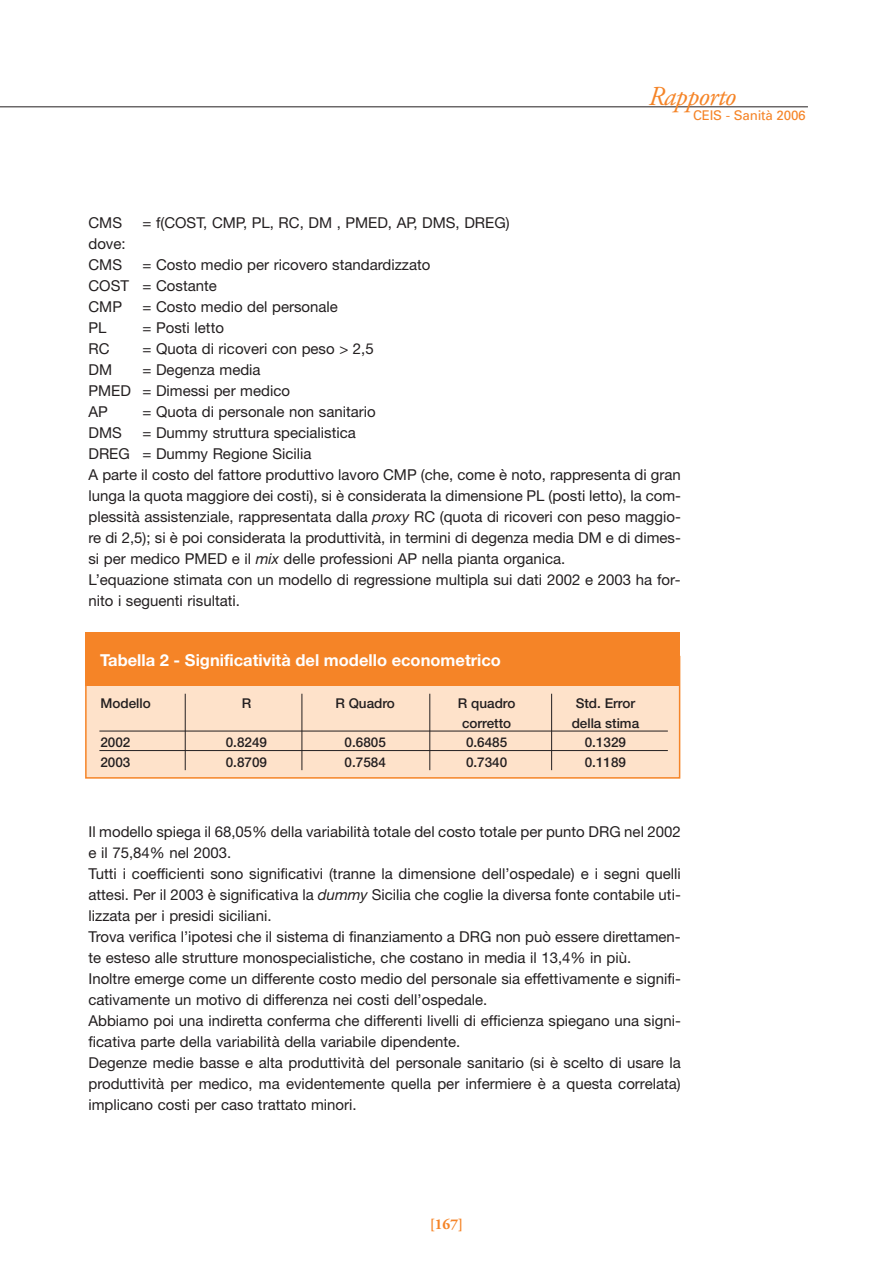
<style>
.page{position:relative;width:893px;height:1263px;background:#fff}
.page>*{position:absolute;margin:0;border:0;box-sizing:border-box;transform-origin:0 0}
.t1{font:italic 27.45px "Adobe Garamond";letter-spacing:-.025em;color:#f58427}
.t2{font:700 16.5px "Helvetica Neue";color:#fff}
.t3{font:15px/21px "Helvetica Neue";color:#231f20}
.t4{font:700 15px "Adobe Garamond";color:#f58427}
.t5{font:500 13.5px "Helvetica Neue";color:#231f20}
.t6{font:13.35px "Univers";letter-spacing:-.015em;color:#f58427}
.s1{font-style:italic}
</style>
<div class="page">
<hr style="left:0;top:106px;width:808px;height:1px;background:#231f20">
<div style="left:86px;top:657px;width:594px;height:121px;background:#fee2ca"></div>
<div style="left:85px;top:656px;width:595px;height:123px;border:2px solid #f58427"></div>
<div style="left:85px;top:633px;width:595px;height:53px;background:#f58427"></div>
<hr style="left:99px;top:731px;width:569px;height:1px;background:#231f20">
<hr style="left:99px;top:750px;width:569px;height:1px;background:#231f20">
<hr style="left:185px;top:694px;width:1px;height:76px;background:#231f20">
<hr style="left:429px;top:694px;width:1px;height:76px;background:#231f20">
<hr style="left:551px;top:694px;width:1px;height:76px;background:#231f20">
<hr style="left:302px;top:694px;width:1px;height:76px;background:#231f20">
<p class="t3" style="left:88px;top:213px;width:35px">CMS</p>
<p class="t3" style="left:142px;top:213px;width:369px">= f(COST, CMP, PL, RC, DM , PMED, AP, DMS, DREG)</p>
<p class="t3" style="left:88px;top:234px;width:39px">dove:<br>CMS</p>
<p class="t3" style="left:88px;top:255px;width:344px;text-indent:54px">= Costo medio per ricovero standardizzato<br>COST = Costante<br>CMP</p>
<p class="t3" style="left:142px;top:297px;width:197px">= Costo medio del personale</p>
<p class="t3" style="left:88px;top:318px;width:20px">PL</p>
<p class="t3" style="left:142px;top:318px;width:83px">= Posti letto</p>
<p class="t3" style="left:88px;top:339px;width:23px">RC</p>
<p class="t3" style="left:142px;top:339px;width:233px">= Quota di ricoveri con peso &gt; 2,5</p>
<p class="t3" style="left:88px;top:360px;width:25px">DM</p>
<p class="t3" style="left:88px;top:360px;width:203px;text-indent:54px">= Degenza media<br>PMED = Dimessi per medico<br>AP</p>
<p class="t3" style="left:142px;top:402px;width:235px">= Quota di personale non sanitario</p>
<h1 class="t1" style="left:647px;top:86px;width:89px">Rapporto</h1>
<p class="t6" style="left:693px;top:110px;width:114px">CEIS - Sanità 2006</p>
<p class="t3" style="left:88px;top:423px;width:35px">DMS</p>
<p class="t3" style="left:88px;top:423px;width:594px;text-indent:54px">= Dummy struttura specialistica<br>DREG = Dummy Regione Sicilia<br>A parte il costo del fattore produttivo lavoro CMP (che, come è noto, rappresenta di gran lunga la quota maggiore dei costi), si è considerata la dimensione PL (posti letto), la com&shy;plessità assistenziale, rappresentata dalla <span class="s1">proxy</span> RC (quota di ricoveri con peso maggio&shy;re di 2,5); si è poi considerata la produttività, in termini di degenza media DM e di dimes&shy;si per medico PMED e il <span class="s1">mix</span> delle professioni AP nella pianta organica.<br>L’equazione stimata con un modello di regressione multipla sui dati 2002 e 2003 ha for&shy;nito i seguenti risultati.</p>
<p class="t2" style="left:100px;top:654px;width:402px">Tabella 2 - Significatività del modello econometrico</p>
<p class="t5" style="left:100px;top:698px;width:52px">Modello</p>
<p class="t5" style="left:242px;top:698px;width:11px">R</p>
<p class="t5" style="left:335px;top:698px;width:61px">R Quadro</p>
<p class="t5" style="left:458px;top:698px;width:59px">R quadro</p>
<p class="t5" style="left:576px;top:698px;width:61px">Std. Error</p>
<p class="t5" style="left:462px;top:718px;width:51px">corretto</p>
<p class="t5" style="left:572px;top:718px;width:69px">della stima</p>
<p class="t5" style="left:100px;top:737px;width:32px">2002</p>
<p class="t5" style="left:226px;top:737px;width:43px">0.8249</p>
<p class="t5" style="left:345px;top:737px;width:43px">0.6805</p>
<p class="t5" style="left:466px;top:737px;width:43px">0.6485</p>
<p class="t5" style="left:585px;top:737px;width:43px">0.1329</p>
<p class="t5" style="left:100px;top:757px;width:32px">2003</p>
<p class="t5" style="left:226px;top:757px;width:43px">0.8709</p>
<p class="t5" style="left:345px;top:757px;width:43px">0.7584</p>
<p class="t5" style="left:466px;top:757px;width:43px">0.7340</p>
<p class="t5" style="left:585px;top:757px;width:43px">0.1189</p>
<p class="t3" style="left:88px;top:822px;width:594px">Il modello spiega il 68,05% della variabilità totale del costo totale per punto DRG nel 2002 e il 75,84% nel 2003.<br>Tutti i coefficienti sono significativi (tranne la dimensione dell’ospedale) e i segni quelli attesi. Per il 2003 è significativa la <span class="s1">dummy</span> Sicilia che coglie la diversa fonte contabile uti&shy;lizzata per i presidi siciliani.<br>Trova verifica l’ipotesi che il sistema di finanziamento a DRG non può essere direttamen&shy;te esteso alle strutture monospecialistiche, che costano in media il 13,4% in più.<br>Inoltre emerge come un differente costo medio del personale sia effettivamente e signifi&shy;cativamente un motivo di differenza nei costi dell’ospedale.<br>Abbiamo poi una indiretta conferma che differenti livelli di efficienza spiegano una signi&shy;ficativa parte della variabilità della variabile dipendente.<br>Degenze medie basse e alta produttività del personale sanitario (si è scelto di usare la produttività per medico, ma evidentemente quella per infermiere è a questa correlata) implicano costi per caso trattato minori.</p>
<p class="t4" style="left:430px;top:1218px;width:35px">[167]</p>
</div>
